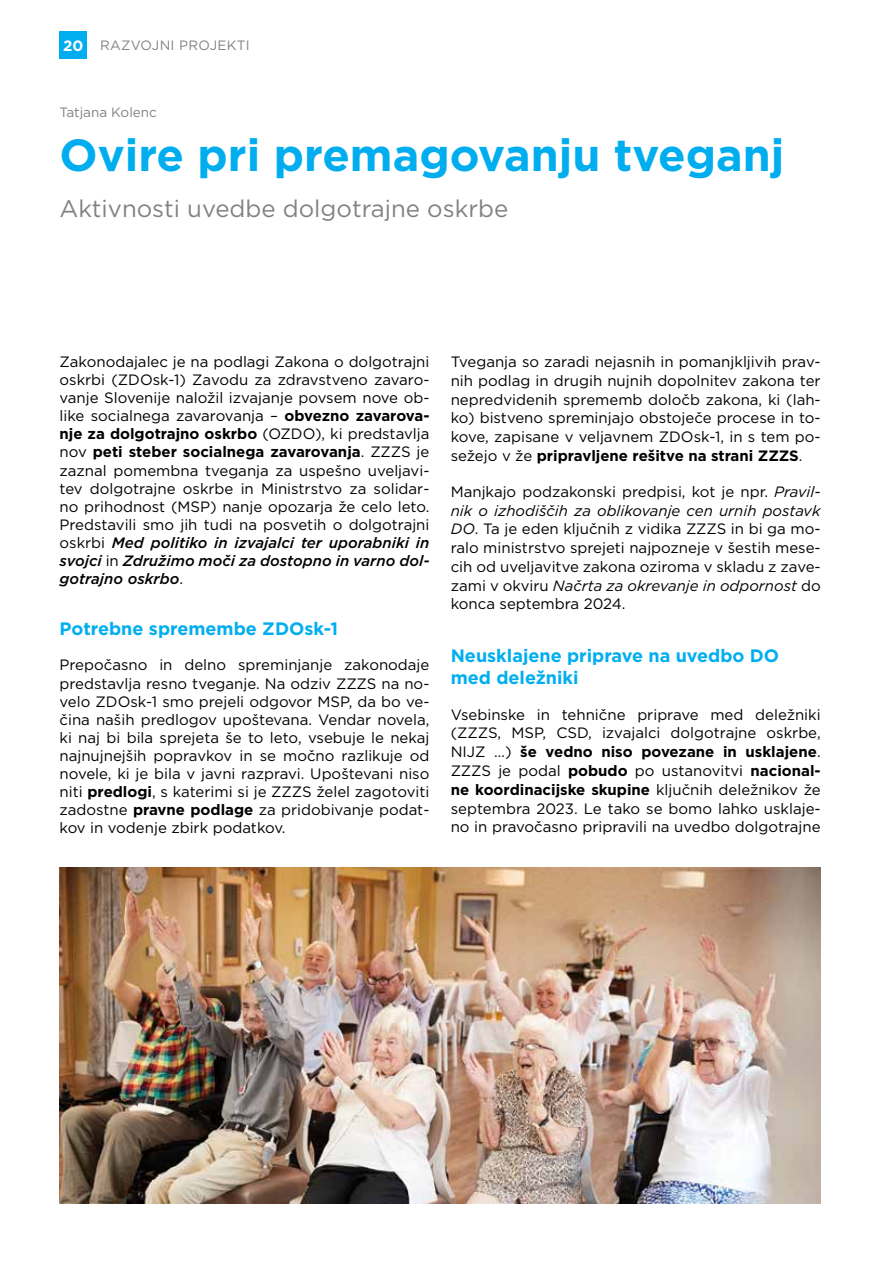
<style>
.page{position:relative;width:893px;height:1263px;background:#fff}
.page>*{position:absolute;margin:0;border:0;box-sizing:border-box;transform-origin:0 0}
.t1{font:700 45px "Gotham";color:#00aeef}
.t2{font:24px "Gotham";color:#808285}
.t3{font:700 18px/22.4px "Gotham";color:#00aeef}
.t4{font:15px/18.1px "Gotham";color:#000;text-align:justify}
.t5{font:13.5px "Gotham";letter-spacing:.02em;color:#808285}
.t6{font:13.5px "Gotham";color:#808285}
.s1{font-weight:700;font-size:15px;color:#fff}
.s2{font-weight:700}
.s3{font-weight:500;font-style:italic}
.s4{font-style:italic}
</style>
<div class="page">
<div style="left:60px;top:31px;width:27px;height:28px;background:#00aeef"></div>
<img style="left:60px;top:867px;width:761px;height:336px">
<p class="t5" style="left:63px;top:37px;width:188px"><span class="s1">20</span> RAZVOJNI PROJEKTI</p>
<p class="t6" style="left:60px;top:104px;width:99px">Tatjana Kolenc</p>
<h1 class="t1" style="left:60px;top:125px;width:726px">Ovire pri premagovanju tveganj</h1>
<h2 class="t2" style="left:60px;top:193px;width:450px">Aktivnosti uvedbe dolgotrajne oskrbe</h2>
<p class="t4" style="left:60px;top:352px;width:371px">Zakonodajalec je na podlagi Zakona o dolgotrajni oskrbi (ZDOsk-1) Zavodu za zdravstveno zavaro&shy;vanje Slovenije naložil izvajanje povsem nove ob&shy;like socialnega zavarovanja – <span class="s2">obvezno zavarova&shy;nje za dolgotrajno oskrbo</span> (OZDO), ki predstavlja nov <span class="s2">peti steber socialnega zavarovanja</span>. ZZZS je zaznal pomembna tveganja za uspešno uveljavi&shy;tev dolgotrajne oskrbe in Ministrstvo za solidar&shy;no prihodnost (MSP) nanje opozarja že celo leto.<br>Predstavili smo jih tudi na posvetih o dolgotrajni oskrbi <span class="s3">Med politiko in izvajalci ter uporabniki in svojci</span> in <span class="s3">Združimo moči za dostopno in varno dol&shy;gotrajno oskrbo</span>.</p>
<p class="t3" style="left:60px;top:618px;width:280px">Potrebne spremembe ZDOsk-1</p>
<p class="t4" style="left:60px;top:656px;width:371px">Prepočasno in delno spreminjanje zakonodaje predstavlja resno tveganje. Na odziv ZZZS na no&shy;velo ZDOsk-1 smo prejeli odgovor MSP, da bo ve&shy;čina naših predlogov upoštevana. Vendar novela, ki naj bi bila sprejeta še to leto, vsebuje le nekaj najnujnejših popravkov in se močno razlikuje od novele, ki je bila v javni razpravi. Upoštevani niso niti <span class="s2">predlogi</span>, s katerimi si je ZZZS želel zagotoviti zadostne <span class="s2">pravne podlage</span> za pridobivanje podat&shy;kov in vodenje zbirk podatkov.</p>
<p class="t4" style="left:451px;top:352px;width:371px;line-height:18.8px">Tveganja so zaradi nejasnih in pomanjkljivih prav&shy;nih podlag in drugih nujnih dopolnitev zakona ter nepredvidenih sprememb določb zakona, ki (lah&shy;ko) bistveno spreminjajo obstoječe procese in to&shy;kove, zapisane v veljavnem ZDOsk-1, in s tem po&shy;sežejo v že <span class="s2">pripravljene rešitve na strani ZZZS</span>.</p>
<p class="t4" style="left:451px;top:482px;width:371px;line-height:18.8px">Manjkajo podzakonski predpisi, kot je npr. <span class="s4">Pravil&shy;nik o izhodiščih za oblikovanje cen urnih postavk DO</span>. Ta je eden ključnih z vidika ZZZS in bi ga mo&shy;ralo ministrstvo sprejeti najpozneje v šestih mese&shy;cih od uveljavitve zakona oziroma v skladu z zave&shy;zami v okviru <span class="s4">Načrta za okrevanje in odpornost</span> do konca septembra 2024.</p>
<p class="t3" style="left:451px;top:644px;width:330px">Neusklajene priprave na uvedbo DO med deležniki</p>
<p class="t4" style="left:451px;top:705px;width:371px;line-height:18.8px">Vsebinske in tehnične priprave med deležniki (ZZZS, MSP, CSD, izvajalci dolgotrajne oskrbe, NIJZ …) <span class="s2">še vedno niso povezane in usklajene</span>.<br>ZZZS je podal <span class="s2">pobudo</span> po ustanovitvi <span class="s2">nacional&shy;ne koordinacijske skupine</span> ključnih deležnikov že septembra 2023. Le tako se bomo lahko usklaje&shy;no in pravočasno pripravili na uvedbo dolgotrajne</p>
</div>
